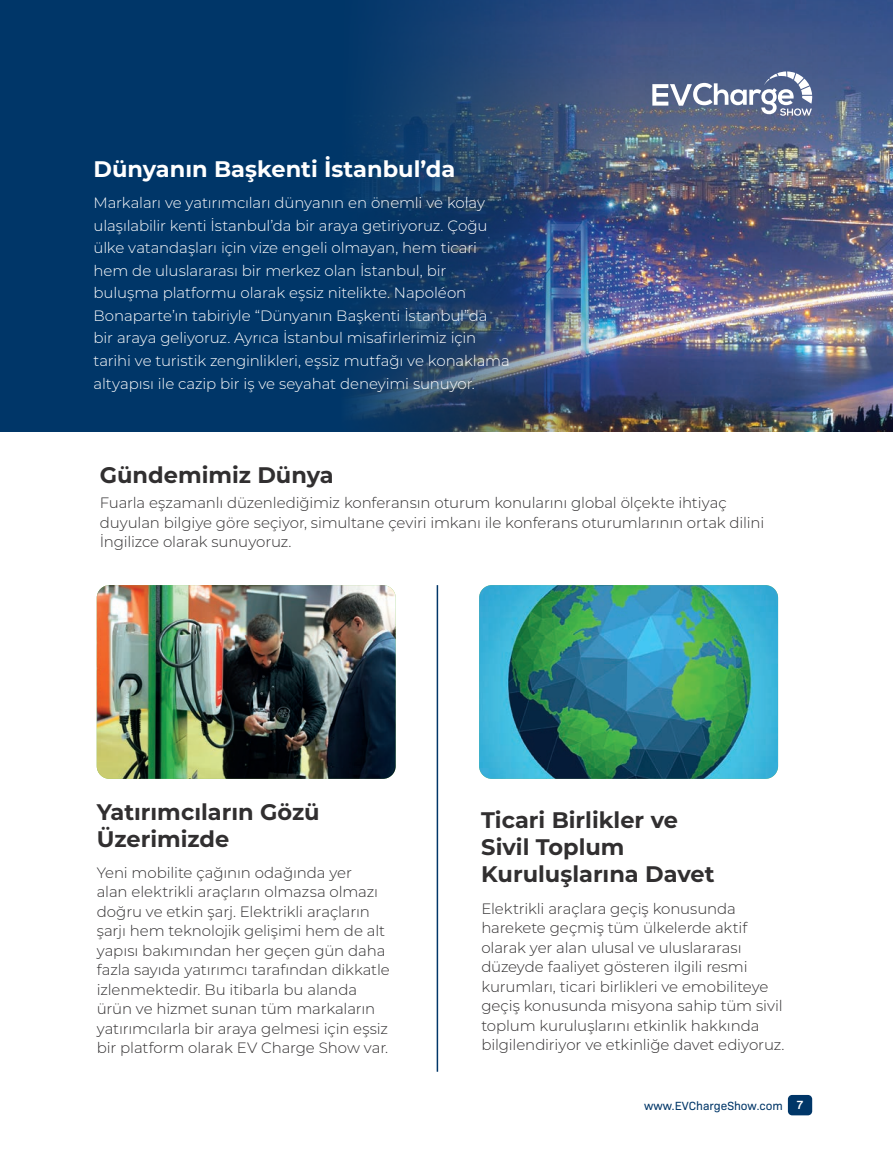
<style>
.page{position:relative;width:893px;height:1149px;background:#fff}
.page>*{position:absolute;margin:0;border:0;box-sizing:border-box;transform-origin:0 0}
.t1{font:700 22.5px/27px "Montserrat";color:#312f30}
.t2{font:700 22.5px "Montserrat";color:#fff}
.t3{font:300 15px/19.5px "Montserrat";letter-spacing:-.01em;color:#312f30}
.t4{font:300 15px/22.5px "Montserrat";letter-spacing:-.01em;color:#fff}
.t5{font:12px "Bio Sans";color:#003668}
.s1{font-weight:600;color:#fff}
</style>
<div class="page">
<div style="left:788px;top:1094px;width:24px;height:20px;background:#003668;border-radius:4px"></div>
<div style="left:0;top:0;width:614px;height:431px;background:#003668"></div>
<img style="left:667px;top:0;width:226px;height:431px">
<img style="left:352px;top:0;width:315px;height:431px">
<img style="left:479px;top:585px;width:299px;height:193px">
<img style="left:97px;top:585px;width:299px;height:193px">
<hr style="left:437px;top:585px;width:1px;height:486px;background:#003668">
<svg style="left:652px;top:71px;width:160px;height:45px"></svg>
<h1 class="t2" style="left:94px;top:153px;width:363px">Dünyanın Başkenti İstanbul’da</h1>
<p class="t4" style="left:94px;top:191px;width:418px">Markaları ve yatırımcıları dünyanın en önemli ve kolay ulaşılabilir kenti İstanbul’da bir araya getiriyoruz. Çoğu ülke vatandaşları için vize engeli olmayan, hem ticari hem de uluslararası bir merkez olan İstanbul, bir buluşma platformu olarak eşsiz nitelikte. Napoléon Bonaparte’ın tabiriyle “Dünyanın Başkenti İstanbul”da bir araya geliyoruz. Ayrıca İstanbul misafirlerimiz için tarihi ve turistik zenginlikleri, eşsiz mutfağı ve konaklama altyapısı ile cazip bir iş ve seyahat deneyimi sunuyor.</p>
<h1 class="t1" style="left:100px;top:460px;width:235px">Gündemimiz Dünya</h1>
<p class="t3" style="left:100px;top:492px;width:666px">Fuarla eşzamanlı düzenlediğimiz konferansın oturum konularını global ölçekte ihtiyaç duyulan bilgiye göre seçiyor, simultane çeviri imkanı ile konferans oturumlarının ortak dilini<br>İngilizce olarak sunuyoruz.</p>
<h1 class="t1" style="left:97px;top:796px;width:224px">Yatırımcıların Gözü<br>Üzerimizde</h1>
<p class="t3" style="left:97px;top:862px;width:295px">Yeni mobilite çağının odağında yer<br>alan elektrikli araçların olmazsa olmazı doğru ve etkin şarj. Elektrikli araçların şarjı hem teknolojik gelişimi hem de alt yapısı bakımından her geçen gün daha fazla sayıda yatırımcı tarafından dikkatle izlenmektedir. Bu itibarla bu alanda ürün ve hizmet sunan tüm markaların yatırımcılarla bir araya gelmesi için eşsiz bir platform olarak EV Charge Show var.</p>
<h1 class="t1" style="left:481px;top:805px;width:235px">Ticari Birlikler ve<br>Sivil Toplum<br>Kuruluşlarına Davet</h1>
<p class="t3" style="left:481px;top:897px;width:305px">Elektrikli araçlara geçiş konusunda harekete geçmiş tüm ülkelerde aktif olarak yer alan ulusal ve uluslararası düzeyde faaliyet gösteren ilgili resmi kurumları, ticari birlikleri ve emobiliteye geçiş konusunda misyona sahip tüm sivil toplum kuruluşlarını etkinlik hakkında bilgilendiriyor ve etkinliğe davet ediyoruz.</p>
<p class="t5" style="left:644px;top:1096px;width:161px">www.EVChargeShow.com <span class="s1">7</span></p>
</div>
